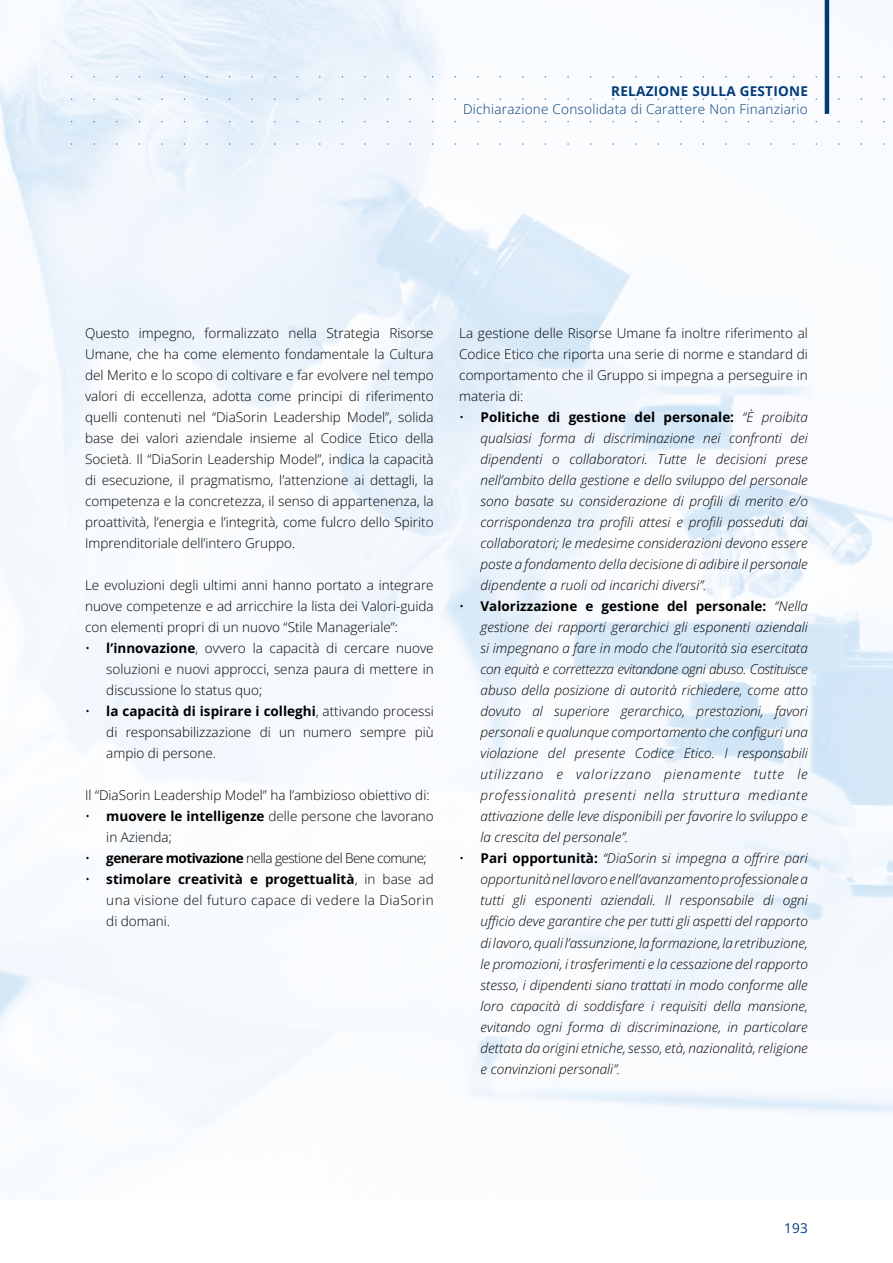
<style>
.page{position:relative;width:893px;height:1263px;background:#fff}
.page>*{position:absolute;margin:0;border:0;box-sizing:border-box;transform-origin:0 0}
.t1{font:italic 300 13.5px/21px "Open Sans";color:#000;text-align:justify}
.t2{font:300 13.5px/21px "Open Sans";color:#000;text-align:justify}
.t3{font:300 13.5px "Open Sans";letter-spacing:.02em;color:#003a78}
.t4{font:300 13.5px "Open Sans";letter-spacing:-.04em;color:#000}
.t5{font:700 13.5px "Open Sans";letter-spacing:.02em;color:#003a78}
.t6{font:13.5px "Open Sans";color:#003a78}
.s1{font-weight:700}
.s2{font-style:normal}
.s3{font-weight:700;font-style:normal}
</style>
<div class="page">
<hr style="left:825px;top:0;width:4px;height:114px;background:#003a78">
<svg style="left:64px;top:63px;width:829px;height:93px"></svg>
<p class="t5" style="left:611px;top:82px;width:198px">RELAZIONE SULLA GESTIONE</p>
<p class="t3" style="left:463px;top:100px;width:346px">Dichiarazione Consolidata di Carattere Non Finanziario</p>
<p class="t2" style="left:85px;top:322px;width:350px">Questo impegno, formalizzato nella Strategia Risorse Umane, che ha come elemento fondamentale la Cultura del Merito e lo scopo di coltivare e far evolvere nel tempo valori di eccellenza, adotta come principi di riferimento quelli contenuti nel “DiaSorin Leadership Model”, solida base dei valori aziendale insieme al Codice Etico della Società. Il “DiaSorin Leadership Model”, indica la capacità di esecuzione, il pragmatismo, l’attenzione ai dettagli, la competenza e la concretezza, il senso di appartenenza, la proattività, l’energia e l’integrità, come fulcro dello Spirito Imprenditoriale dell’intero Gruppo.</p>
<p class="t2" style="left:85px;top:574px;width:350px">Le evoluzioni degli ultimi anni hanno portato a integrare nuove competenze e ad arricchire la lista dei Valori-guida con elementi propri di un nuovo “Stile Manageriale”:</p>
<p class="t2" style="left:106px;top:637px;width:329px;text-indent:-21px">• <span class="s1">l’innovazione</span>, ovvero la capacità di cercare nuove soluzioni e nuovi approcci, senza paura di mettere in discussione lo status quo;</p>
<p class="t2" style="left:106px;top:700px;width:329px;text-indent:-21px">• <span class="s1">la capacità di ispirare i colleghi</span>, attivando processi di responsabilizzazione di un numero sempre più ampio di persone.</p>
<p class="t2" style="left:85px;top:784px;width:346px">Il “DiaSorin Leadership Model” ha l’ambizioso obiettivo di:</p>
<p class="t2" style="left:106px;top:805px;width:329px;text-indent:-21px">• <span class="s1">muovere le intelligenze</span> delle persone che lavorano in Azienda;</p>
<p class="t4" style="left:85px;top:849px;width:343px">• <span class="s1">generare motivazione</span> nella gestione del Bene comune;</p>
<p class="t2" style="left:106px;top:868px;width:329px;text-indent:-21px">• <span class="s1">stimolare creatività e progettualità</span>, in base ad una visione del futuro capace di vedere la DiaSorin di domani.</p>
<p class="t2" style="left:459px;top:322px;width:350px">La gestione delle Risorse Umane fa inoltre riferimento al Codice Etico che riporta una serie di norme e standard di comportamento che il Gruppo si impegna a perseguire in materia di:</p>
<p class="t1" style="left:480px;top:406px;width:329px;text-indent:-21px"><span class="s2">•</span> <span class="s3">Politiche di gestione del personale:</span> “È proibita qualsiasi forma di discriminazione nei confronti dei dipendenti o collaboratori. Tutte le decisioni prese nell’ambito della gestione e dello sviluppo del personale sono basate su considerazione di profili di merito e/o corrispondenza tra profili attesi e profili posseduti dai collaboratori; le medesime considerazioni devono essere poste a fondamento della decisione di adibire il personale dipendente a ruoli od incarichi diversi”.</p>
<p class="t1" style="left:480px;top:595px;width:329px;text-indent:-21px"><span class="s2">•</span> <span class="s3">Valorizzazione e gestione del personale:</span> “Nella gestione dei rapporti gerarchici gli esponenti aziendali si impegnano a fare in modo che l’autorità sia esercitata con equità e correttezza evitandone ogni abuso. Costituisce abuso della posizione di autorità richiedere, come atto dovuto al superiore gerarchico, prestazioni, favori personali e qualunque comportamento che configuri una violazione del presente Codice Etico. I responsabili utilizzano e valorizzano pienamente tutte le professionalità presenti nella struttura mediante attivazione delle leve disponibili per favorire lo sviluppo e la crescita del personale”.</p>
<p class="t1" style="left:480px;top:847px;width:329px;text-indent:-21px"><span class="s2">•</span> <span class="s3">Pari opportunità:</span> “DiaSorin si impegna a offrire pari opportunità nel lavoro e nell’avanzamento professionale a tutti gli esponenti aziendali. Il responsabile di ogni ufficio deve garantire che per tutti gli aspetti del rapporto di lavoro, quali l’assunzione, la formazione, la retribuzione, le promozioni, i trasferimenti e la cessazione del rapporto stesso, i dipendenti siano trattati in modo conforme alle loro capacità di soddisfare i requisiti della mansione, evitando ogni forma di discriminazione, in particolare dettata da origini etniche, sesso, età, nazionalità, religione e convinzioni personali”.</p>
<p class="t6" style="left:784px;top:1219px;width:25px">193</p>
</div>
